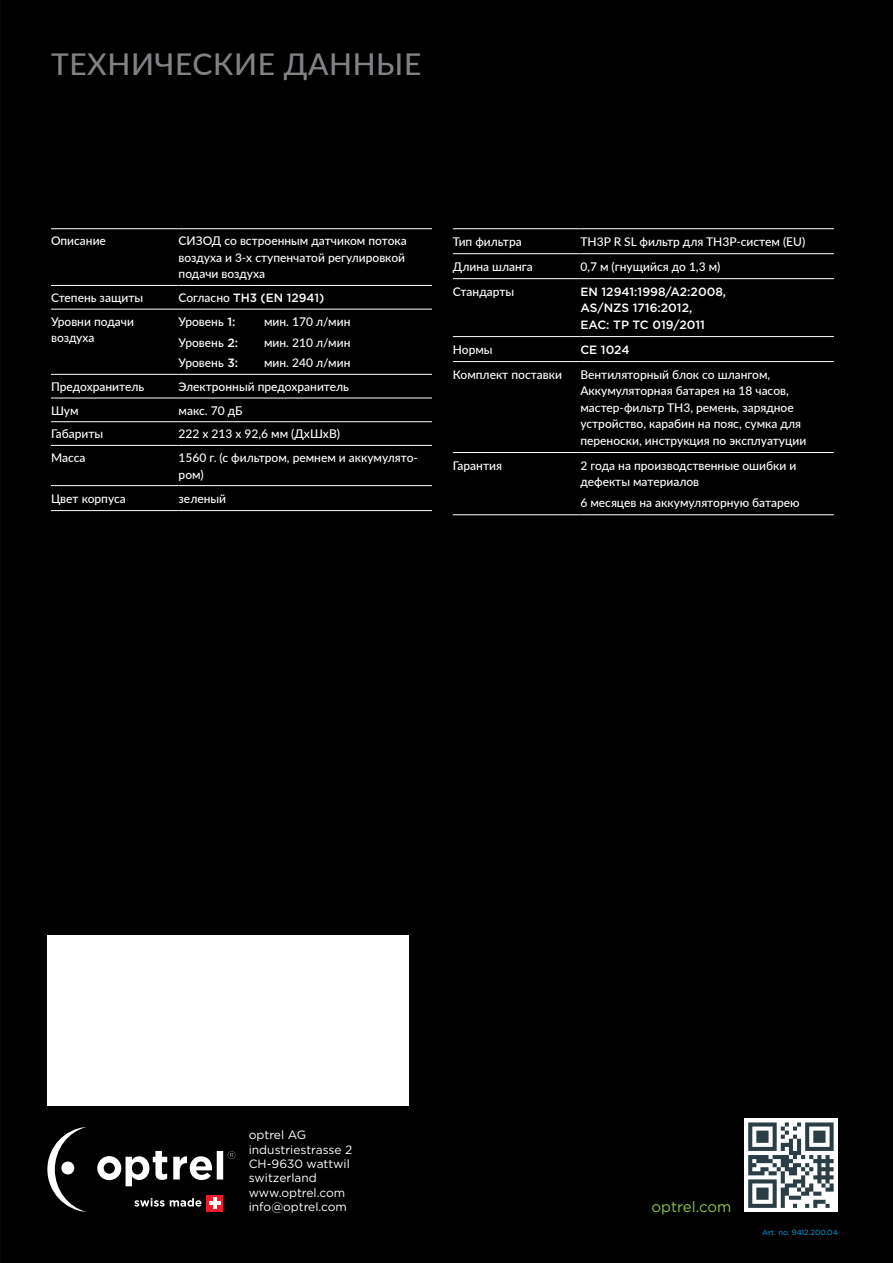
<style>
.page{position:relative;width:893px;height:1263px;background:#000}
.page>*{position:absolute;margin:0;border:0;box-sizing:border-box;transform-origin:0 0}
.t1{font:500 30px "Lato";letter-spacing:.02em;color:#808285}
.t2{font:15px "Gotham";color:#8bc63e}
.t3{font:500 12px/16.5px "Lato";color:#fff}
.t4{font:12px/14.4px "Gotham";color:#fff}
.t5{font:500 12px/16.5px "Gotham";color:#fff}
.t6{font:7.5px "Gotham";color:#00aeef}
.s1{font-family:"Lato"}
.s2{font-family:"Gotham"}
</style>
<div class="page">
<svg style="left:97px;top:1151px;width:138px;height:35px"></svg>
<svg style="left:47px;top:1127px;width:40px;height:85px;background:#2c2c2c"></svg>
<div style="left:61px;top:1161px;width:13px;height:13px;background:#fff;border-radius:50%"></div>
<svg style="left:134px;top:1198px;width:67px;height:8px"></svg>
<div style="left:207px;top:1195px;width:16px;height:16px;background:#ee1c28"></div>
<hr style="left:213px;top:1197px;width:4px;height:12px;background:#fff">
<hr style="left:209px;top:1201px;width:11px;height:4px;background:#fff">
<div style="left:744px;top:1118px;width:94px;height:94px;background:#fff"></div>
<svg style="left:748px;top:1122px;width:86px;height:86px"></svg>
<div style="left:47px;top:935px;width:361px;height:171px;background:#fff"></div>
<hr style="left:51px;top:228px;width:128px;height:1px;background:#fff">
<hr style="left:179px;top:228px;width:253px;height:1px;background:#fff">
<hr style="left:51px;top:285px;width:128px;height:1px;background:#fff">
<hr style="left:179px;top:285px;width:253px;height:1px;background:#fff">
<hr style="left:51px;top:309px;width:128px;height:1px;background:#fff">
<hr style="left:179px;top:309px;width:253px;height:1px;background:#fff">
<hr style="left:51px;top:374px;width:128px;height:1px;background:#fff">
<hr style="left:179px;top:374px;width:253px;height:1px;background:#fff">
<hr style="left:51px;top:398px;width:128px;height:1px;background:#fff">
<hr style="left:179px;top:398px;width:253px;height:1px;background:#fff">
<hr style="left:51px;top:421px;width:128px;height:1px;background:#fff">
<hr style="left:179px;top:421px;width:253px;height:1px;background:#fff">
<hr style="left:51px;top:445px;width:128px;height:1px;background:#fff">
<hr style="left:179px;top:445px;width:253px;height:1px;background:#fff">
<hr style="left:51px;top:485px;width:128px;height:1px;background:#fff">
<hr style="left:179px;top:485px;width:253px;height:1px;background:#fff">
<hr style="left:51px;top:510px;width:128px;height:1px;background:#fff">
<hr style="left:179px;top:510px;width:253px;height:1px;background:#fff">
<hr style="left:453px;top:228px;width:127px;height:1px;background:#fff">
<hr style="left:580px;top:228px;width:254px;height:1px;background:#fff">
<hr style="left:453px;top:253px;width:127px;height:1px;background:#fff">
<hr style="left:580px;top:253px;width:254px;height:1px;background:#fff">
<hr style="left:453px;top:278px;width:127px;height:1px;background:#fff">
<hr style="left:580px;top:278px;width:254px;height:1px;background:#fff">
<hr style="left:453px;top:336px;width:127px;height:1px;background:#fff">
<hr style="left:580px;top:336px;width:254px;height:1px;background:#fff">
<hr style="left:453px;top:361px;width:127px;height:1px;background:#fff">
<hr style="left:580px;top:361px;width:254px;height:1px;background:#fff">
<hr style="left:453px;top:452px;width:127px;height:1px;background:#fff">
<hr style="left:580px;top:452px;width:254px;height:1px;background:#fff">
<hr style="left:453px;top:514px;width:127px;height:1px;background:#fff">
<hr style="left:580px;top:514px;width:254px;height:1px;background:#fff">
<h1 class="t1" style="left:51px;top:46px;width:372px">ТЕХНИЧЕСКИЕ ДАННЫЕ</h1>
<p class="t3" style="left:51px;top:232px;width:56px">Описание</p>
<p class="t3" style="left:179px;top:232px;width:230px">СИЗОД со встроенным датчиком потока воздуха и 3-х ступенчатой регулировкой подачи воздуха</p>
<p class="t3" style="left:51px;top:289px;width:94px">Степень защиты</p>
<p class="t5" style="left:179px;top:289px;width:147px"><span class="s1">Согласно</span> TH3 (EN 12941)</p>
<p class="t3" style="left:51px;top:313px;width:85px">Уровни подачи воздуха</p>
<p class="t3" style="left:179px;top:313px;width:58px">Уровень <span class="s2">1:</span></p>
<p class="t3" style="left:264px;top:313px;width:88px">мин. 170 л/мин</p>
<p class="t3" style="left:179px;top:334px;width:61px">Уровень <span class="s2">2:</span></p>
<p class="t3" style="left:264px;top:334px;width:88px">мин. 210 л/мин</p>
<p class="t3" style="left:179px;top:354px;width:61px">Уровень <span class="s2">3:</span></p>
<p class="t3" style="left:264px;top:354px;width:88px">мин. 240 л/мин</p>
<p class="t3" style="left:51px;top:378px;width:95px">Предохранитель</p>
<p class="t3" style="left:179px;top:378px;width:172px">Электронный предохранитель</p>
<p class="t3" style="left:51px;top:402px;width:29px">Шум</p>
<p class="t3" style="left:179px;top:402px;width:66px">макс. 70 дБ</p>
<p class="t3" style="left:51px;top:425px;width:54px">Габариты</p>
<p class="t3" style="left:179px;top:425px;width:163px">222 х 213 х 92,6 мм (ДхШхВ)</p>
<p class="t3" style="left:51px;top:449px;width:36px">Масса</p>
<p class="t3" style="left:179px;top:449px;width:241px">1560 г. (с фильтром, ремнем и аккумулято&shy;ром)</p>
<p class="t3" style="left:51px;top:490px;width:76px">Цвет корпуса</p>
<p class="t3" style="left:179px;top:490px;width:49px">зеленый</p>
<p class="t3" style="left:453px;top:233px;width:70px">Тип фильтра</p>
<p class="t3" style="left:580px;top:233px;width:226px">TH3P R SL фильтр для TH3P-систем (EU)</p>
<p class="t3" style="left:453px;top:258px;width:81px">Длина шланга</p>
<p class="t3" style="left:580px;top:258px;width:141px">0,7 м (гнущийся до 1,3 м)</p>
<p class="t3" style="left:453px;top:283px;width:63px">Стандарты</p>
<p class="t5" style="left:580px;top:283px;width:147px">EN 12941:1998/A2:2008,<br>AS/NZS 1716:2012,<br>EAC: TP TC 019/2011</p>
<p class="t3" style="left:453px;top:341px;width:41px">Нормы</p>
<p class="t5" style="left:580px;top:341px;width:51px">CE 1024</p>
<p class="t3" style="left:453px;top:366px;width:111px">Комплект поставки</p>
<p class="t3" style="left:580px;top:366px;width:227px">Вентиляторный блок со шлангом, Аккумуляторная батарея на 18 часов, мастер-фильтр TH3, ремень, зарядное устройство, карабин на пояс, сумка для переноски, инструкция по эксплуатуции</p>
<p class="t3" style="left:453px;top:457px;width:51px">Гарантия</p>
<p class="t3" style="left:580px;top:457px;width:217px">2 года на производственные ошибки и дефекты материалов</p>
<p class="t3" style="left:580px;top:494px;width:221px">6 месяцев на аккумуляторную батарею</p>
<p class="t4" style="left:249px;top:1127px;width:105px">optrel AG industriestrasse 2<br>CH-9630 wattwil switzerland www.optrel.com info@optrel.com</p>
<p class="t2" style="left:651px;top:1197px;width:81px">optrel.com</p>
<p class="t6" style="left:762px;top:1227px;width:77px">Art. no. 9412.200.04</p>
</div>
